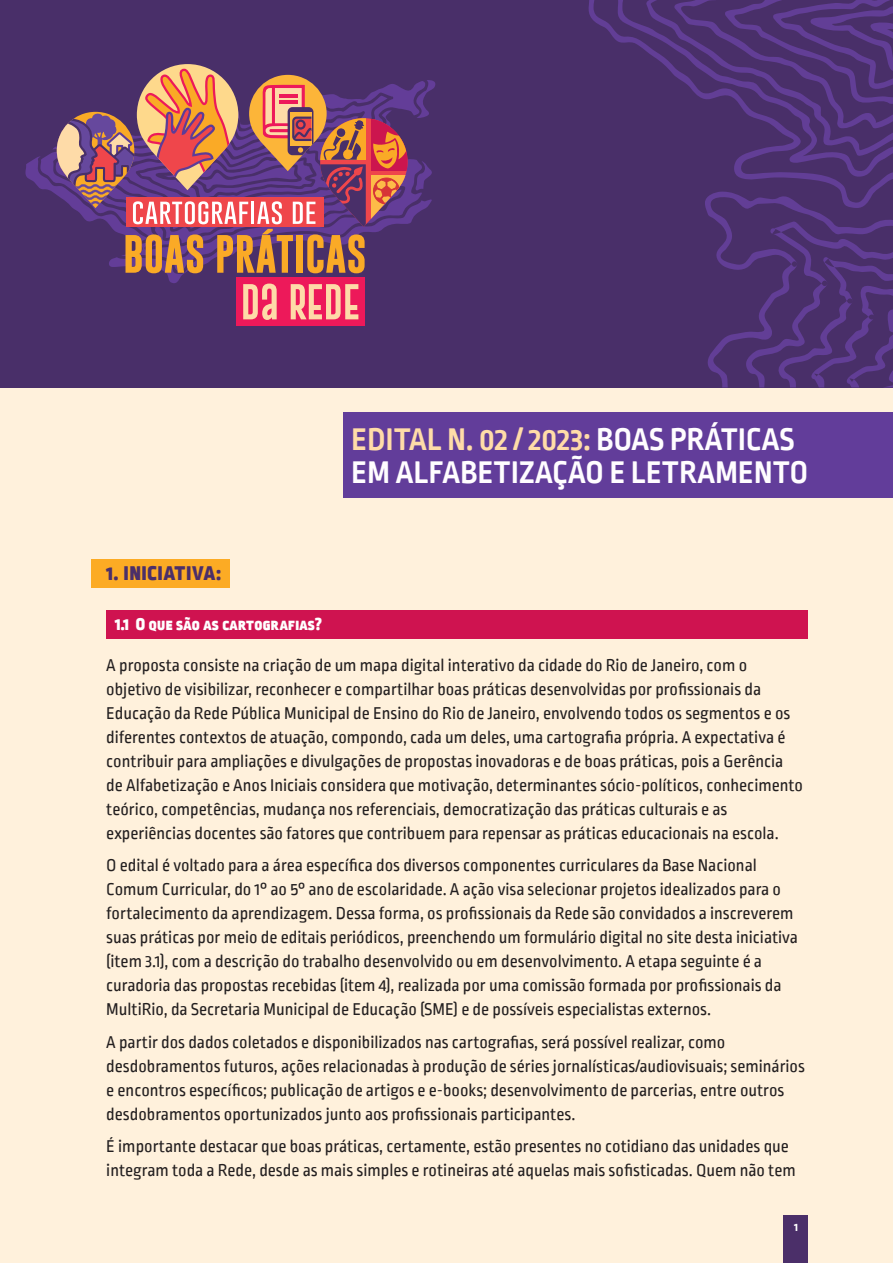
<style>
.page{position:relative;width:893px;height:1263px;background:#fff1dc}
.page>*{position:absolute;margin:0;border:0;box-sizing:border-box;transform-origin:0 0}
.t1{font:700 33px/33px "Ropa Mix SCPTT";letter-spacing:.01em;color:#fffdff}
.titulo{font:900 21px "Ropa Mix SCPTT";letter-spacing:.05em;color:#4b2f69}
.t2{font:18px/24px "Ropa Mix PTT";color:#231f20}
.subtitulo{font:900 18px "Ropa Mix SCPTT";letter-spacing:.02em;color:#fff}
.titulo-2{font:800 12px "Ropa Mix PTT";color:#fff}
.s1{color:#ffdca8}
</style>
<div class="page">
<div style="left:0;top:0;width:893px;height:388px;background:#492f69"></div>
<div style="left:236px;top:278px;width:129px;height:48px;background:#ed195a"></div>
<svg style="left:25px;top:64px;width:411px;height:256px"></svg>
<div style="left:91px;top:559px;width:139px;height:28px;background:#fcab24"></div>
<div style="left:106px;top:610px;width:702px;height:28px;background:#cf1350"></div>
<svg style="left:588px;top:0;width:305px;height:191px"></svg>
<svg style="left:705px;top:191px;width:188px;height:197px"></svg>
<div style="left:784px;top:1215px;width:24px;height:48px;background:#4b2f69"></div>
<div style="left:343px;top:412px;width:550px;height:86px;background:#623d9a"></div>
<p class="t1" style="left:352px;top:424px;width:458px"><span class="s1">EDITAL N. 02 / 2023:</span> BOAS PRÁTICAS<br>EM ALFABETIZAÇÃO E LETRAMENTO</p>
<p class="titulo" style="left:106px;top:560px;width:116px">1. INICIATIVA:</p>
<p class="subtitulo" style="left:115px;top:613px;width:209px">1.1 O que são as cartografias?</p>
<p class="t2" style="left:106px;top:654px;width:698px">A proposta consiste na criação de um mapa digital interativo da cidade do Rio de Janeiro, com o objetivo de visibilizar, reconhecer e compartilhar boas práticas desenvolvidas por profissionais da Educação da Rede Pública Municipal de Ensino do Rio de Janeiro, envolvendo todos os segmentos e os diferentes contextos de atuação, compondo, cada um deles, uma cartografia própria. A expectativa é contribuir para ampliações e divulgações de propostas inovadoras e de boas práticas, pois a Gerência de Alfabetização e Anos Iniciais considera que motivação, determinantes sócio-políticos, conhecimento teórico, competências, mudança nos referenciais, democratização das práticas culturais e as experiências docentes são fatores que contribuem para repensar as práticas educacionais na escola.</p>
<p class="t2" style="left:106px;top:855px;width:693px">O edital é voltado para a área específica dos diversos componentes curriculares da Base Nacional Comum Curricular, do 1° ao 5° ano de escolaridade. A ação visa selecionar projetos idealizados para o fortalecimento da aprendizagem. Dessa forma, os profissionais da Rede são convidados a inscreverem suas práticas por meio de editais periódicos, preenchendo um formulário digital no site desta iniciativa (item 3.1), com a descrição do trabalho desenvolvido ou em desenvolvimento. A etapa seguinte é a curadoria das propostas recebidas (item 4), realizada por uma comissão formada por profissionais da MultiRio, da Secretaria Municipal de Educação (SME) e de possíveis especialistas externos.</p>
<p class="t2" style="left:106px;top:1031px;width:700px">A partir dos dados coletados e disponibilizados nas cartografias, será possível realizar, como desdobramentos futuros, ações relacionadas à produção de séries jornalísticas/audiovisuais; seminários e encontros específicos; publicação de artigos e e-books; desenvolvimento de parcerias, entre outros desdobramentos oportunizados junto aos profissionais participantes.</p>
<p class="t2" style="left:106px;top:1136px;width:691px">É importante destacar que boas práticas, certamente, estão presentes no cotidiano das unidades que integram toda a Rede, desde as mais simples e rotineiras até aquelas mais sofisticadas. Quem não tem</p>
<p class="titulo-2" style="left:794px;top:1219px;width:5px">1</p>
</div>
